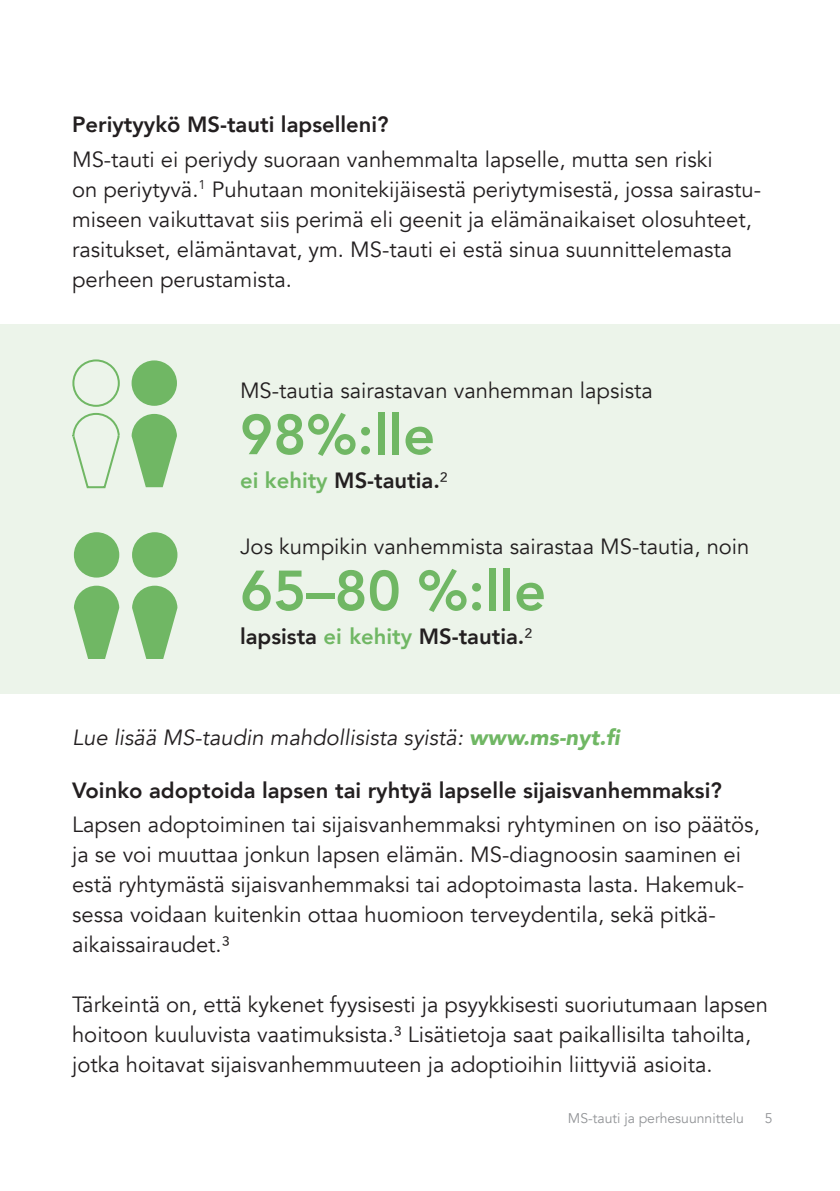
<style>
.page{position:relative;width:840px;height:1191px;background:#fff}
.page>*{position:absolute;margin:0;border:0;box-sizing:border-box;transform-origin:0 0}
.otsikko{font:800 56px "Avenir";color:#70b764}
.leipis{font:22px/30px "Avenir";color:#231f20}
.väliotsikko{font:800 22px "Avenir";color:#231f20}
.väliotsikko-2{font:italic 22px "Avenir";color:#231f20}
.t1{font:14px "Avenir";color:#939598}
.s1{color:#70b764}
.s2{font-weight:400}
.s3{font-weight:900;color:#70b764}
</style>
<div class="page">
<div style="left:0;top:325px;width:839px;height:369px;background:#ecf4ea"></div>
<svg style="left:131px;top:360px;width:46px;height:46px"></svg>
<svg style="left:131px;top:414px;width:46px;height:73px"></svg>
<svg style="left:132px;top:532px;width:45px;height:45px"></svg>
<svg style="left:132px;top:585px;width:45px;height:74px"></svg>
<svg style="left:72px;top:359px;width:48px;height:300px"></svg>
<p class="väliotsikko" style="left:72px;top:108px;width:318px">Periytyykö MS-tauti lapselleni?</p>
<p class="leipis" style="left:72px;top:145px;width:642px">MS-tauti ei periydy suoraan vanhemmalta lapselle, mutta sen riski</p>
<p class="leipis" style="left:72px;top:175px;width:690px">on periytyvä.<sup>1</sup> Puhutaan monitekijäisestä periytymisestä, jossa sairastu&shy;miseen vaikuttavat siis perimä eli geenit ja elämänaikaiset olosuhteet, rasitukset, elämäntavat, ym. MS-tauti ei estä sinua suunnittelemasta perheen perustamista.</p>
<p class="leipis" style="left:240px;top:376px;width:414px">MS-tautia sairastavan vanhemman lapsista</p>
<p class="otsikko" style="left:240px;top:391px;width:196px">98%:lle</p>
<p class="väliotsikko" style="left:240px;top:463px;width:209px"><span class="s1">ei kehity</span> MS-tautia.<span class="s2">²</span></p>
<p class="leipis" style="left:240px;top:532px;width:510px">Jos kumpikin vanhemmista sairastaa MS-tautia, noin</p>
<p class="otsikko" style="left:240px;top:547px;width:307px">65–80 %:lle</p>
<p class="väliotsikko" style="left:240px;top:619px;width:294px">lapsista <span class="s1">ei kehity</span> MS-tautia.<span class="s2">²</span></p>
<p class="väliotsikko-2" style="left:72px;top:724px;width:550px">Lue lisää MS-taudin mahdollisista syistä: <span class="s3">www.ms-nyt.fi</span></p>
<p class="väliotsikko" style="left:72px;top:772px;width:651px">Voinko adoptoida lapsen tai ryhtyä lapselle sijaisvanhemmaksi?</p>
<p class="leipis" style="left:72px;top:809px;width:688px">Lapsen adoptoiminen tai sijaisvanhemmaksi ryhtyminen on iso päätös, ja se voi muuttaa jonkun lapsen elämän. MS-diagnoosin saaminen ei estä ryhtymästä sijaisvanhemmaksi tai adoptoimasta lasta. Hakemuk&shy;sessa voidaan kuitenkin ottaa huomioon terveydentila, sekä pitkä-</p>
<p class="leipis" style="left:72px;top:929px;width:159px">aikaissairaudet.³</p>
<p class="leipis" style="left:72px;top:989px;width:697px">Tärkeintä on, että kykenet fyysisesti ja psyykkisesti suoriutumaan lapsen hoitoon kuuluvista vaatimuksista.³ Lisätietoja saat paikallisilta tahoilta, jotka hoitavat sijaisvanhemmuuteen ja adoptioihin liittyviä asioita.</p>
<p class="t1" style="left:567px;top:1109px;width:177px">MS-tauti ja perhesuunnittelu</p>
<p class="t1" style="left:764px;top:1109px;width:9px">5</p>
</div>
